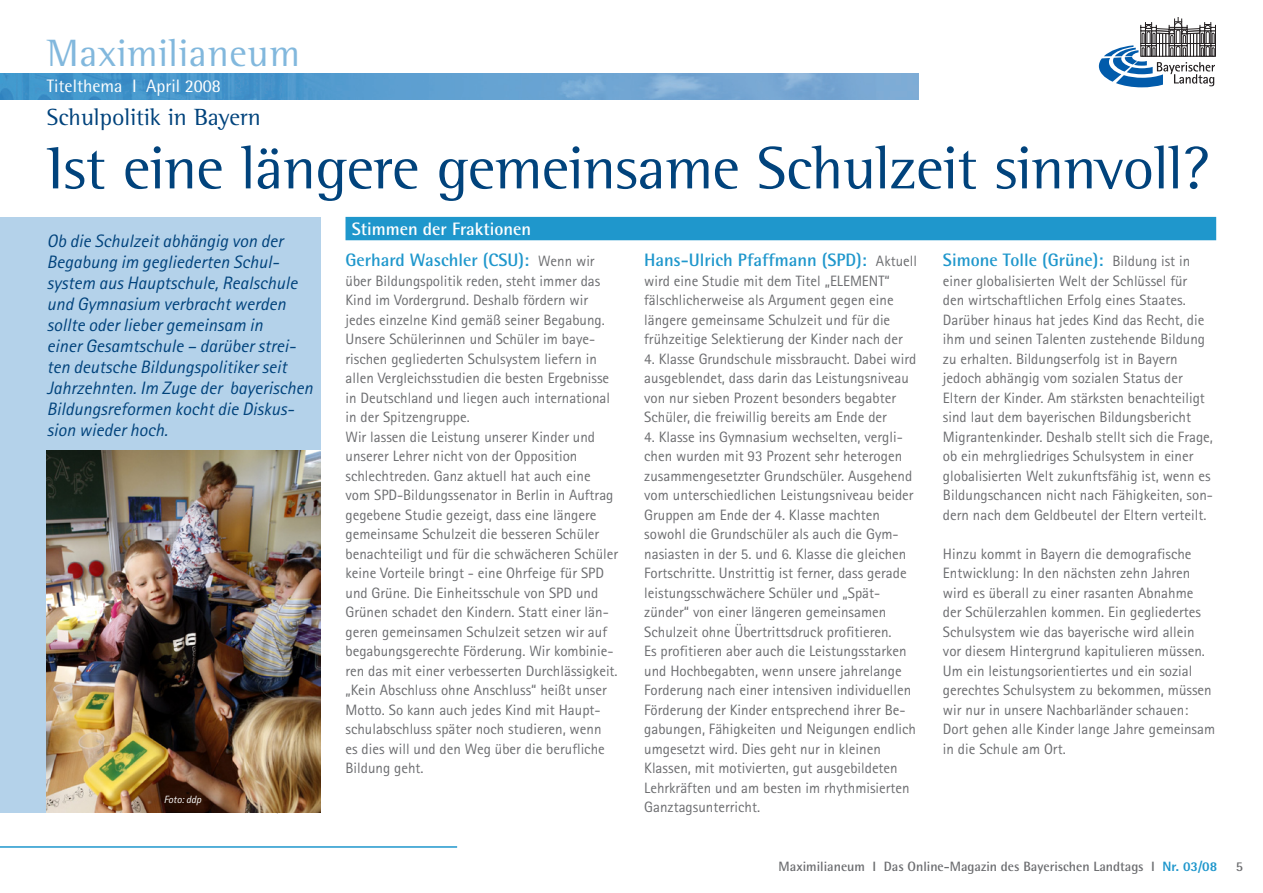
<style>
.page{position:relative;width:1263px;height:893px;background:#fff}
.page>*{position:absolute;margin:0;border:0;box-sizing:border-box;transform-origin:0 0}
.t1{font:61.5px "Rotis Semi Serif Pro";letter-spacing:-.01em;color:#01437c}
.t2{font:39px "Rotis Semi Serif Pro";letter-spacing:.02em;color:#82b8dd}
.Dachzeile{font:24px "Rotis Semi Serif Pro";color:#01437c}
.Kasten_kursiv{font:italic 18px/21px "Rotis Sans Serif Pro";color:#01437c}
.Fraktionen{font:700 18px "Rotis Semi Sans Pro";color:#1f97cc}
.Headline_Balken{font:700 18px "Rotis Semi Sans Pro";color:#fff}
.t3{font:18px "Rotis Semi Sans Pro";color:#fff}
.Fraktionen-2{font:15px/19.5px "Rotis Sans Serif Pro";color:#6c6d70}
.t4{font:700 13.5px "Rotis Semi Sans Pro";color:#6c6d70}
.t5{font:italic 10.5px "Rotis Sans Serif Pro";color:#fff}
.s1{font-family:"Rotis Sans Serif Pro";font-weight:400;font-size:15px;color:#6c6d70}
.s2{font-weight:800;color:#1f97cc}
</style>
<div class="page">
<img style="left:0;top:74px;width:918px;height:25px">
<svg style="left:1099px;top:17px;width:117px;height:70px"></svg>
<hr style="left:0;top:846px;width:457px;height:2px;background:#1f97cc">
<div style="left:345px;top:217px;width:871px;height:23px;background:#1f97cc"></div>
<div style="left:0;top:217px;width:320px;height:595px;background:#b4d2ea"></div>
<img style="left:47px;top:451px;width:273px;height:361px">
<h2 class="t2" style="left:47px;top:29px;width:254px">Maximilianeum</h2>
<p class="t3" style="left:47px;top:76px;width:176px">Titelthema I April 2008</p>
<p class="Dachzeile" style="left:47px;top:103px;width:215px">Schulpolitik in Bayern</p>
<h1 class="t1" style="left:47px;top:130px;width:1165px">Ist eine längere gemeinsame Schulzeit sinnvoll?</h1>
<p class="Kasten_kursiv" style="left:47px;top:230px;width:267px">Ob die Schulzeit abhängig von der Begabung im gegliederten Schul&shy;system aus Hauptschule, Realschule und Gymnasium verbracht werden sollte oder lieber gemeinsam in<br>einer Gesamtschule – darüber strei&shy;ten deutsche Bildungspolitiker seit Jahrzehnten. Im Zuge der bayerischen Bildungsreformen kocht die Diskus&shy;sion wieder hoch.</p>
<p class="t5" style="left:164px;top:794px;width:39px">Foto: ddp</p>
<p class="Headline_Balken" style="left:352px;top:218px;width:181px">Stimmen der Fraktionen</p>
<p class="Fraktionen" style="left:345px;top:249px;width:251px">Gerhard Waschler (CSU): <span class="s1">Wenn wir</span></p>
<p class="Fraktionen-2" style="left:345px;top:271px;width:274px">über Bildungspolitik reden, steht immer das Kind im Vordergrund. Deshalb fördern wir jedes einzelne Kind gemäß seiner Begabung.<br>Unsere Schülerinnen und Schüler im baye&shy;rischen gegliederten Schulsystem liefern in allen Vergleichsstudien die besten Ergebnisse in Deutschland und liegen auch international in der Spitzengruppe.<br>Wir lassen die Leistung unserer Kinder und unserer Lehrer nicht von der Opposition schlechtreden. Ganz aktuell hat auch eine vom SPD-Bildungssenator in Berlin in Auftrag gegebene Studie gezeigt, dass eine längere gemeinsame Schulzeit die besseren Schüler benachteiligt und für die schwächeren Schüler keine Vorteile bringt - eine Ohrfeige für SPD und Grüne. Die Einheitsschule von SPD und Grünen schadet den Kindern. Statt einer län&shy;geren gemeinsamen Schulzeit setzen wir auf begabungsgerechte Förderung. Wir kombinie&shy;ren das mit einer verbesserten Durchlässigkeit. „Kein Abschluss ohne Anschluss“ heißt unser Motto. So kann auch jedes Kind mit Haupt&shy;schulabschluss später noch studieren, wenn<br>es dies will und den Weg über die berufliche Bildung geht.</p>
<p class="Fraktionen" style="left:644px;top:249px;width:274px">Hans-Ulrich Pfaffmann (SPD): <span class="s1">Aktuell</span></p>
<p class="Fraktionen-2" style="left:644px;top:271px;width:260px">wird eine Studie mit dem Titel „ELEMENT“ fälschlicherweise als Argument gegen eine längere gemeinsame Schulzeit und für die frühzeitige Selektierung der Kinder nach der</p>
<p class="Fraktionen-2" style="left:644px;top:349px;width:274px">4. Klasse Grundschule missbraucht. Dabei wird ausgeblendet, dass darin das Leistungsniveau von nur sieben Prozent besonders begabter Schüler, die freiwillig bereits am Ende der</p>
<p class="Fraktionen-2" style="left:644px;top:427px;width:273px">4. Klasse ins Gymnasium wechselten, vergli&shy;chen wurden mit 93 Prozent sehr heterogen zusammengesetzter Grundschüler. Ausgehend vom unterschiedlichen Leistungsniveau beider Gruppen am Ende der 4. Klasse machten sowohl die Grundschüler als auch die Gym&shy;nasiasten in der 5. und 6. Klasse die gleichen Fortschritte. Unstrittig ist ferner, dass gerade leistungsschwächere Schüler und „Spät&shy;zünder“ von einer längeren gemeinsamen Schulzeit ohne Übertrittsdruck profitieren.<br>Es profitieren aber auch die Leistungsstarken und Hochbegabten, wenn unsere jahrelange Forderung nach einer intensiven individuellen Förderung der Kinder entsprechend ihrer Be&shy;gabungen, Fähigkeiten und Neigungen endlich umgesetzt wird. Dies geht nur in kleinen Klassen, mit motivierten, gut ausgebildeten Lehrkräften und am besten im rhythmisierten Ganztagsunterricht.</p>
<p class="Fraktionen" style="left:943px;top:249px;width:249px">Simone Tolle (Grüne): <span class="s1">Bildung ist in</span></p>
<p class="Fraktionen-2" style="left:943px;top:271px;width:271px">einer globalisierten Welt der Schlüssel für<br>den wirtschaftlichen Erfolg eines Staates.<br>Darüber hinaus hat jedes Kind das Recht, die ihm und seinen Talenten zustehende Bildung zu erhalten. Bildungserfolg ist in Bayern jedoch abhängig vom sozialen Status der Eltern der Kinder. Am stärksten benachteiligt sind laut dem bayerischen Bildungsbericht Migrantenkinder. Deshalb stellt sich die Frage, ob ein mehrgliedriges Schulsystem in einer globalisierten Welt zukunftsfähig ist, wenn es Bildungschancen nicht nach Fähigkeiten, son&shy;dern nach dem Geldbeutel der Eltern verteilt.</p>
<p class="Fraktionen-2" style="left:943px;top:544px;width:274px">Hinzu kommt in Bayern die demografische Entwicklung: In den nächsten zehn Jahren wird es überall zu einer rasanten Abnahme der Schülerzahlen kommen. Ein gegliedertes Schulsystem wie das bayerische wird allein vor diesem Hintergrund kapitulieren müssen.<br>Um ein leistungsorientiertes und ein sozial gerechtes Schulsystem zu bekommen, müssen wir nur in unsere Nachbarländer schauen:<br>Dort gehen alle Kinder lange Jahre gemeinsam in die Schule am Ort.</p>
<p class="t4" style="left:779px;top:858px;width:440px">Maximilianeum I Das Online-Magazin des Bayerischen Landtags I <span class="s2">Nr. 03/08</span></p>
<p class="t4" style="left:1236px;top:858px;width:9px">5</p>
</div>
